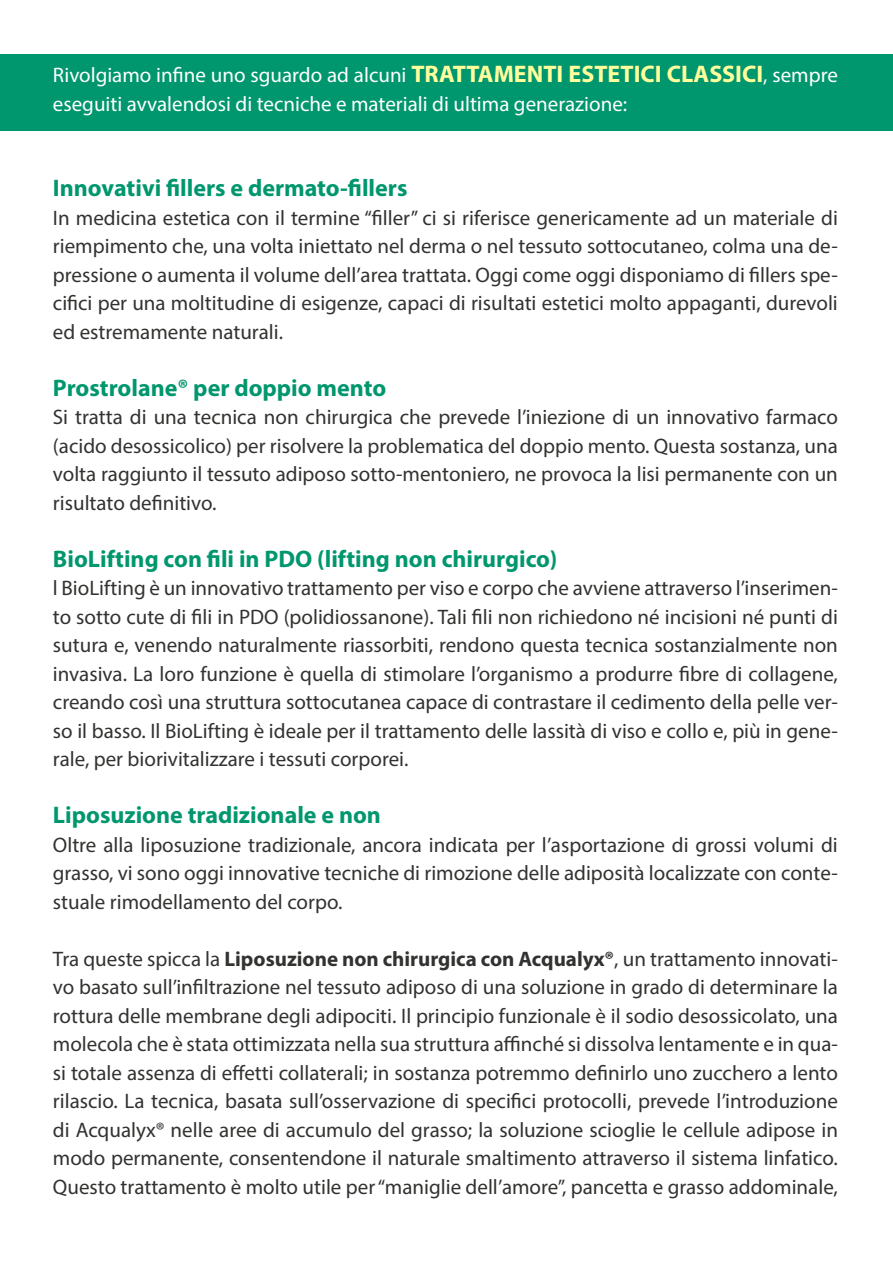
<style>
.page{position:relative;width:893px;height:1263px;background:#fff}
.page>*{position:absolute;margin:0;border:0;box-sizing:border-box;transform-origin:0 0}
.t1{font:700 24px "Myriad Pro";color:#00966e}
.t2{font:21px/28.5px "Myriad Pro";color:#323230;text-align:justify}
.t3{font:21px/28.5px "Myriad Pro";color:#fff}
.s1{font-weight:700;font-size:24px;color:#ffff9c}
.s2{font-weight:700}
</style>
<div class="page">
<div style="left:0;top:54px;width:893px;height:77px;background:#00966e"></div>
<p class="t3" style="left:53px;top:60px;width:786px">Rivolgiamo infine uno sguardo ad alcuni <span class="s1">TRATTAMENTI ESTETICI CLASSICI</span>, sempre eseguiti avvalendosi di tecniche e materiali di ultima generazione:</p>
<p class="t1" style="left:53px;top:172px;width:356px">Innovativi fillers e dermato-fillers</p>
<p class="t2" style="left:53px;top:203px;width:786px">In medicina estetica con il termine “filler” ci si riferisce genericamente ad un materiale di riempimento che, una volta iniettato nel derma o nel tessuto sottocutaneo, colma una de&shy;pressione o aumenta il volume dell’area trattata. Oggi come oggi disponiamo di fillers spe&shy;cifici per una moltitudine di esigenze, capaci di risultati estetici molto appaganti, durevoli ed estremamente naturali.</p>
<p class="t1" style="left:53px;top:372px;width:335px">Prostrolane® per doppio mento</p>
<p class="t2" style="left:53px;top:402px;width:786px">Si tratta di una tecnica non chirurgica che prevede l’iniezione di un innovativo farmaco (acido desossicolico) per risolvere la problematica del doppio mento. Questa sostanza, una volta raggiunto il tessuto adiposo sotto-mentoniero, ne provoca la lisi permanente con un risultato definitivo.</p>
<p class="t1" style="left:53px;top:543px;width:506px">BioLifting con fili in PDO (lifting non chirurgico)</p>
<p class="t2" style="left:53px;top:573px;width:786px">l BioLifting è un innovativo trattamento per viso e corpo che avviene attraverso l’inserimen&shy;to sotto cute di fili in PDO (polidiossanone). Tali fili non richiedono né incisioni né punti di sutura e, venendo naturalmente riassorbiti, rendono questa tecnica sostanzialmente non invasiva. La loro funzione è quella di stimolare l’organismo a produrre fibre di collagene, creando così una struttura sottocutanea capace di contrastare il cedimento della pelle ver&shy;so il basso. Il BioLifting è ideale per il trattamento delle lassità di viso e collo e, più in gene&shy;rale, per biorivitalizzare i tessuti corporei.</p>
<p class="t1" style="left:53px;top:799px;width:330px">Liposuzione tradizionale e non</p>
<p class="t2" style="left:53px;top:830px;width:786px">Oltre alla liposuzione tradizionale, ancora indicata per l’asportazione di grossi volumi di grasso, vi sono oggi innovative tecniche di rimozione delle adiposità localizzate con conte&shy;stuale rimodellamento del corpo.</p>
<p class="t2" style="left:53px;top:944px;width:787px">Tra queste spicca la <span class="s2">Liposuzione non chirurgica con Acqualyx®</span>, un trattamento innovati&shy;vo basato sull’infiltrazione nel tessuto adiposo di una soluzione in grado di determinare la rottura delle membrane degli adipociti. Il principio funzionale è il sodio desossicolato, una molecola che è stata ottimizzata nella sua struttura affinché si dissolva lentamente e in qua&shy;si totale assenza di effetti collaterali; in sostanza potremmo definirlo uno zucchero a lento rilascio. La tecnica, basata sull’osservazione di specifici protocolli, prevede l’introduzione di Acqualyx® nelle aree di accumulo del grasso; la soluzione scioglie le cellule adipose in modo permanente, consentendone il naturale smaltimento attraverso il sistema linfatico.<br>Questo trattamento è molto utile per “maniglie dell’amore”, pancetta e grasso addominale,</p>
</div>
